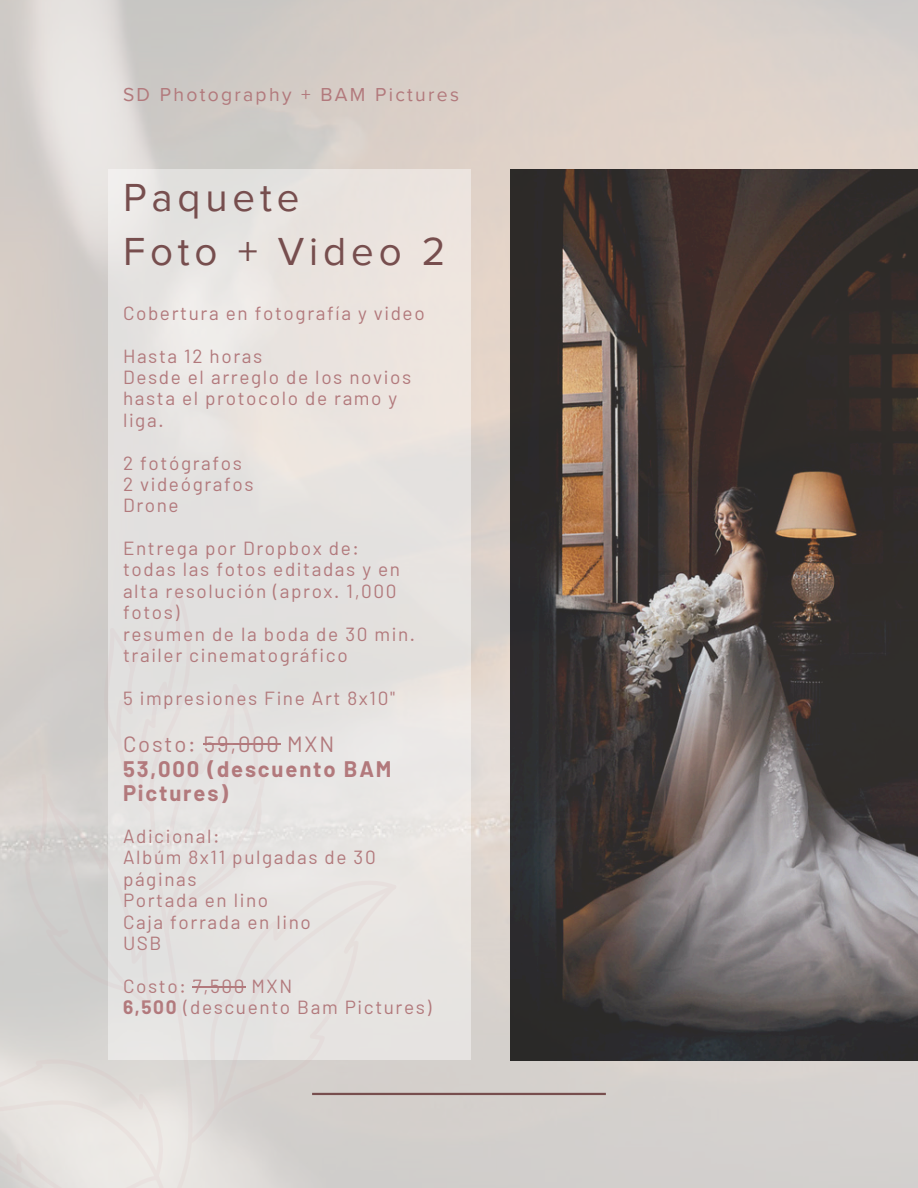
<style>
.page{position:relative;width:918px;height:1188px;background:#fff}
.page>*{position:absolute;margin:0;border:0;box-sizing:border-box;transform-origin:0 0}
.t1{font:40.35px/54px "Proxima Nova";letter-spacing:.12em;color:#774e4e}
.t2{font:700 22.05px/24.8px "Barlow";letter-spacing:.085em;color:#b2797c}
.t3{font:19.35px "Proxima Nova";letter-spacing:.12em;color:#b2797c}
.t4{font:19.05px/21.3px "Barlow";letter-spacing:.085em;color:#b2797c}
.s1{font-weight:400}
.s2{font-weight:700}
</style>
<div class="page">
<img style="left:0;top:0;width:918px;height:1188px">
<img style="left:511px;top:169px;width:407px;height:891px">
<div style="left:108px;top:169px;width:362px;height:891px;background:#e8e3df"></div>
<hr style="left:312px;top:1093px;width:294px;height:2px;background:#774e4e">
<svg style="left:0;top:582px;width:397px;height:606px"></svg>
<p class="t3" style="left:123px;top:83px;width:338px">SD Photography + BAM Pictures</p>
<p class="t1" style="left:123px;top:172px;width:324px">Paquete<br>Foto + Video 2</p>
<h1 class="t4" style="left:123px;top:302px;width:303px">Cobertura en fotografía y video</h1>
<p class="t4" style="left:123px;top:344px;width:141px">Hasta 12 horas</p>
<p class="t4" style="left:123px;top:366px;width:290px">Desde el arreglo de los novios hasta el protocolo de ramo y liga.</p>
<p class="t4" style="left:123px;top:451px;width:121px">2 fotógrafos</p>
<p class="t4" style="left:123px;top:473px;width:132px">2 videógrafos</p>
<p class="t4" style="left:123px;top:494px;width:57px">Drone</p>
<p class="t4" style="left:123px;top:537px;width:237px">Entrega por Dropbox de:</p>
<p class="t4" style="left:123px;top:558px;width:279px">todas las fotos editadas y en alta resolución (aprox. 1,000 fotos)</p>
<p class="t4" style="left:123px;top:622px;width:294px">resumen de la boda de 30 min.</p>
<p class="t4" style="left:123px;top:644px;width:226px">trailer cinematográfico</p>
<p class="t4" style="left:123px;top:686px;width:274px">5 impresiones Fine Art 8x10"</p>
<p class="t2" style="left:123px;top:731px;width:270px"><span class="s1">Costo: 59,000 MXN<br></span>53,000 (descuento BAM<br>Pictures)</p>
<h2 class="t4" style="left:123px;top:825px;width:98px">Adicional:</h2>
<p class="t4" style="left:123px;top:846px;width:254px">Albúm 8x11 pulgadas de 30 páginas</p>
<p class="t4" style="left:123px;top:889px;width:147px">Portada en lino</p>
<p class="t4" style="left:123px;top:910px;width:189px">Caja forrada en lino</p>
<p class="t4" style="left:123px;top:932px;width:40px">USB</p>
<p class="t4" style="left:123px;top:974px;width:171px">Costo: 7,500 MXN</p>
<p class="t4" style="left:123px;top:996px;width:310px"><span class="s2">6,500</span> (descuento Bam Pictures)</p>
</div>
